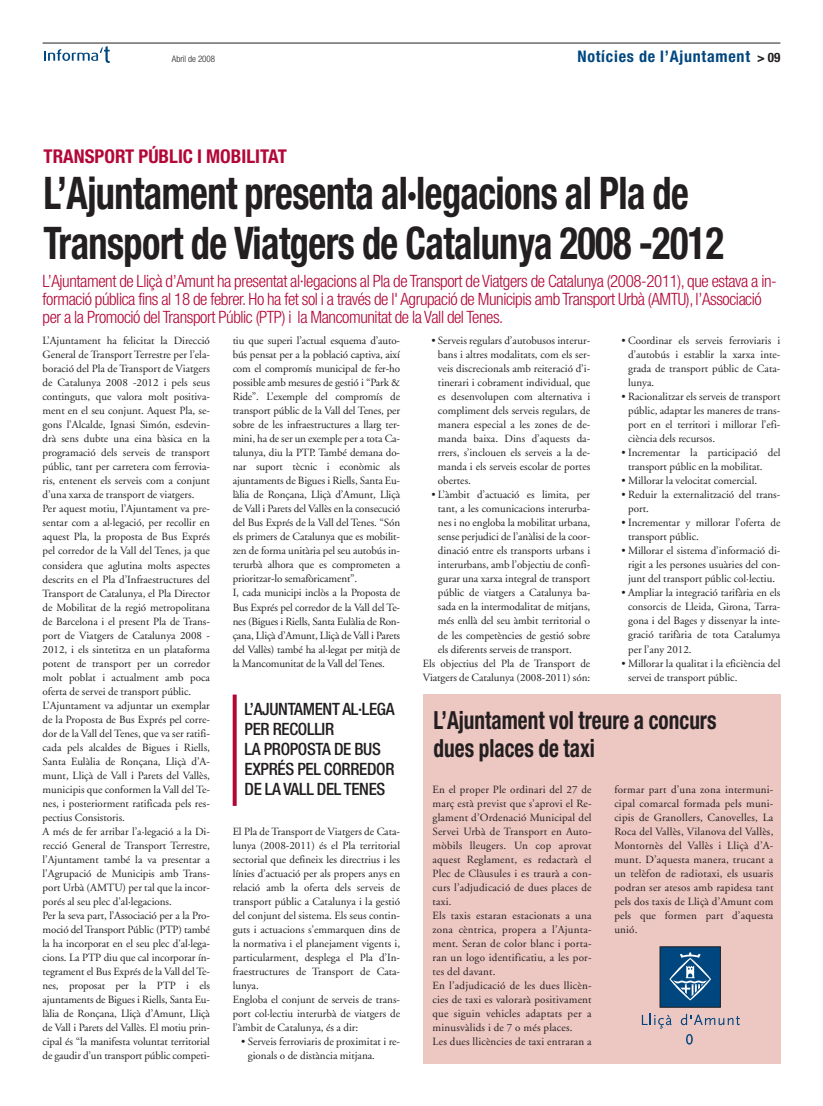
<style>
.page{position:relative;width:823px;height:1106px;background:#fff}
.page>*{position:absolute;margin:0;border:0;box-sizing:border-box;transform-origin:0 0}
.t1{font:700 condensed 45px/50px "Helvetica Neue";letter-spacing:-.015em;color:#231f20;scale:.85 1}
.t2{font:700 condensed 25px/28px "Helvetica Neue";color:#231f20;scale:.85 1}
.t3{font:700 condensed 19px "Helvetica Neue";color:#b30738}
.t4{font:300 condensed 17px/18px "Helvetica Neue";letter-spacing:-.025em;color:#b30738}
.t5{font:500 condensed 17px/20px "Helvetica Neue";letter-spacing:-.02em;color:#231f20}
.t6{font:700 condensed 16px "Helvetica Neue";letter-spacing:.05em;color:#00467f}
.t7{font:11px/14px "Adobe Garamond";color:#231f20}
.t8{font:11px/14px "Adobe Garamond";letter-spacing:.02em;color:#231f20}
.t9{font:300 condensed 9px "Helvetica Neue";color:#231f20}
.s1{font-size:13px;color:#231f20}
</style>
<div class="page">
<hr style="left:42px;top:43px;width:738px;height:1px;background:#231f20">
<svg style="left:44px;top:46px;width:66px;height:17px"></svg>
<div style="left:422px;top:694px;width:358px;height:369px;background:#edc7c2"></div>
<svg style="left:232px;top:694px;width:4px;height:112px"></svg>
<div style="left:659px;top:946px;width:61px;height:61px;background:#00467f;border:1px solid #231f20"></div>
<svg style="left:641px;top:1013px;width:30px;height:15px"></svg>
<svg style="left:680px;top:1013px;width:59px;height:12px"></svg>
<svg style="left:686px;top:1034px;width:6px;height:10px"></svg>
<svg style="left:669px;top:952px;width:41px;height:48px"></svg>
<p class="t9" style="left:172px;top:55px;width:45px">Abril de 2008</p>
<h3 class="t6" style="left:577px;top:50px;width:204px">Notícies de l’Ajuntament <span class="s1">&gt; 09</span></h3>
<h3 class="t3" style="left:43px;top:149px;width:245px">TRANSPORT PÚBLIC I MOBILITAT</h3>
<h1 class="t1" style="left:43px;top:172px;width:801px">L’Ajuntament presenta al·legacions al Pla de<br>Transport de Viatgers de Catalunya 2008 -2012</h1>
<p class="t4" style="left:42px;top:273px;width:735px">L’Ajuntament de Lliçà d’Amunt ha presentat al·legacions al Pla de Transport de Viatgers de Catalunya (2008-2011), que estava a in&shy;formació pública fins al 18 de febrer. Ho ha fet sol i a través de l' Agrupació de Municipis amb Transport Urbà (AMTU), l’Associació per a la Promoció del Transport Públic (PTP) i la Mancomunitat de la Vall del Tenes.</p>
<p class="t7" style="left:42px;top:335px;width:169px">L’Ajuntament ha felicitat la Direcció General de Transport Terrestre per l’ela&shy;boració del Pla de Transport de Viatgers de Catalunya 2008 -2012 i pels seus continguts, que valora molt positiva&shy;ment en el seu conjunt. Aquest Pla, se&shy;gons l’Alcalde, Ignasi Simón, esdevin&shy;drà sens dubte una eina bàsica en la programació dels serveis de transport públic, tant per carretera com ferrovia&shy;ris, entenent els serveis com a conjunt d’una xarxa de transport de viatgers.<br>Per aquest motiu, l’Ajuntament va pre&shy;sentar com a al·legació, per recollir en aquest Pla, la proposta de Bus Exprés pel corredor de la Vall del Tenes, ja que considera que aglutina molts aspectes descrits en el Pla d’Infraestructures del Transport de Catalunya, el Pla Director de Mobilitat de la regió metropolitana de Barcelona i el present Pla de Trans&shy;port de Viatgers de Catalunya 2008 - 2012, i els sintetitza en un plataforma potent de transport per un corredor molt poblat i actualment amb poca oferta de servei de transport públic.<br>L’Ajuntament va adjuntar un exemplar de la Proposta de Bus Exprés pel corre&shy;dor de la Vall del Tenes, que va ser ratifi&shy;cada pels alcaldes de Bigues i Riells, Santa Eulàlia de Ronçana, Lliçà d’A&shy;munt, Lliçà de Vall i Parets del Vallès, municipis que conformen la Vall del Te&shy;nes, i posteriorment ratificada pels res&shy;pectius Consistoris.<br>A més de fer arribar l’a·legació a la Di&shy;recció General de Transport Terrestre, l’Ajuntament també la va presentar a l'Agrupació de Municipis amb Trans&shy;port Urbà (AMTU) per tal que la incor&shy;porés al seu plec d'al·legacions.<br>Per la seva part, l’Associació per a la Pro&shy;moció del Transport Públic (PTP) també la ha incorporat en el seu plec d'al·lega&shy;cions. La PTP diu que cal incorporar ín&shy;tegrament el Bus Exprés de la Vall del Te&shy;nes, proposat per la PTP i els ajuntaments de Bigues i Riells, Santa Eu&shy;làlia de Ronçana, Lliçà d’Amunt, Lliçà de Vall i Parets del Vallès. El motiu prin&shy;cipal és “la manifesta voluntat territorial de gaudir d’un transport públic competi-</p>
<p class="t7" style="left:232px;top:335px;width:169px">tiu que superi l’actual esquema d’auto&shy;bús pensat per a la població captiva, així com el compromís municipal de fer-ho possible amb mesures de gestió i “Park &amp; Ride”. L’exemple del compromís de transport públic de la Vall del Tenes, per sobre de les infraestructures a llarg ter&shy;mini, ha de ser un exemple per a tota Ca&shy;talunya, diu la PTP. També demana do&shy;nar suport tècnic i econòmic als ajuntaments de Bigues i Riells, Santa Eu&shy;làlia de Ronçana, Lliçà d’Amunt, Lliçà de Vall i Parets del Vallès en la consecució del Bus Exprés de la Vall del Tenes. “Són els primers de Catalunya que es mobilit&shy;zen de forma unitària pel seu autobús in&shy;terurbà alhora que es comprometen a prioritzar-lo semafòricament”.<br>I, cada municipi inclòs a la Proposta de Bus Exprés pel corredor de la Vall del Te&shy;nes (Bigues i Riells, Santa Eulàlia de Ron&shy;çana, Lliçà d’Amunt, Lliçà de Vall i Parets del Vallès) també ha al·legat per mitjà de la Mancomunitat de la Vall del Tenes.</p>
<p class="t7" style="left:627px;top:335px;width:154px;text-align:justify;text-indent:-7px">• Coordinar els serveis ferroviaris i d’autobús i establir la xarxa inte&shy;grada de transport públic de Cata&shy;lunya.</p>
<p class="t7" style="left:627px;top:391px;width:154px;text-align:justify;text-indent:-7px">• Racionalitzar els serveis de transport públic, adaptar les maneres de trans&shy;port en el territori i millorar l’efi&shy;ciència dels recursos.</p>
<p class="t7" style="left:627px;top:447px;width:154px;text-indent:-7px">• Incrementar la participació del transport públic en la mobilitat.</p>
<p class="t7" style="left:621px;top:475px;width:137px">• Millorar la velocitat comercial.</p>
<p class="t7" style="left:627px;top:489px;width:154px;text-indent:-7px">• Reduir la externalització del trans&shy;port.</p>
<p class="t7" style="left:627px;top:517px;width:154px;text-indent:-7px">• Incrementar y millorar l’oferta de transport públic.</p>
<p class="t7" style="left:627px;top:545px;width:154px;text-align:justify;text-indent:-7px">• Millorar el sistema d’informació di&shy;rigit a les persones usuàries del con&shy;junt del transport públic col·lectiu.</p>
<p class="t7" style="left:627px;top:587px;width:154px;text-align:justify;text-indent:-7px">• Ampliar la integració tarifària en els consorcis de Lleida, Girona, Tarra&shy;gona i del Bages y dissenyar la inte&shy;gració tarifària de tota Catalumya per l’any 2012.</p>
<p class="t7" style="left:627px;top:657px;width:154px;text-indent:-7px">• Millorar la qualitat i la eficiència del servei de transport públic.</p>
<h2 class="t2" style="left:433px;top:708px;width:334px">L’Ajuntament vol treure a concurs dues places de taxi</h2>
<p class="t8" style="left:432px;top:783px;width:160px">En el proper Ple ordinari del 27 de març està previst que s’aprovi el Re&shy;glament d’Ordenació Municipal del<br>Servei Urbà de Transport en Auto&shy;mòbils lleugers. Un cop aprovat aquest Reglament, es redactarà el<br>Plec de Clàusules i es traurà a con&shy;curs l’adjudicació de dues places de taxi.<br>Els taxis estaran estacionats a una zona cèntrica, propera a l’Ajunta&shy;ment. Seran de color blanc i porta&shy;ran un logo identificatiu, a les por&shy;tes del davant.<br>En l’adjudicació de les dues llicèn&shy;cies de taxi es valorarà positivament que siguin vehicles adaptats per a minusvàlids i de 7 o més places.<br>Les dues llicències de taxi entraran a</p>
<p class="t7" style="left:614px;top:783px;width:160px;text-align:justify">formar part d’una zona intermuni&shy;cipal comarcal formada pels muni&shy;cipis de Granollers, Canovelles, La Roca del Vallès, Vilanova del Vallès, Montornès del Vallès i Lliçà d’A&shy;munt. D’aquesta manera, trucant a un telèfon de radiotaxi, els usuaris podran ser atesos amb rapidesa tant pels dos taxis de Lliçà d’Amunt com pels que formen part d’aquesta unió.</p>
<p class="t7" style="left:437px;top:335px;width:154px;text-align:justify;text-indent:-7px">• Serveis regulars d’autobusos interur&shy;bans i altres modalitats, com els ser&shy;veis discrecionals amb reiteració d’i&shy;tinerari i cobrament individual, que es desenvolupen com alternativa i compliment dels serveis regulars, de manera especial a les zones de de&shy;manda baixa. Dins d’aquests da&shy;rrers, s’inclouen els serveis a la de&shy;manda i els serveis escolar de portes obertes.</p>
<p class="t7" style="left:431px;top:489px;width:160px">• L’àmbit d’actuació es limita, per</p>
<p class="t7" style="left:437px;top:503px;width:154px">tant, a les comunicacions interurba-</p>
<p class="t7" style="left:437px;top:517px;width:154px">nes i no engloba la mobilitat urbana,</p>
<p class="t7" style="left:437px;top:531px;width:154px">sense perjudici de l’anàlisi de la coor-</p>
<p class="t7" style="left:437px;top:545px;width:154px">dinació entre els transports urbans i</p>
<p class="t7" style="left:437px;top:559px;width:154px">interurbans, amb l’objectiu de confi-</p>
<p class="t7" style="left:437px;top:573px;width:154px">gurar una xarxa integral de transport</p>
<p class="t7" style="left:437px;top:587px;width:154px">públic de viatgers a Catalunya ba-</p>
<p class="t7" style="left:437px;top:601px;width:154px">sada en la intermodalitat de mitjans,</p>
<p class="t7" style="left:437px;top:615px;width:154px">més enllà del seu àmbit territorial o</p>
<p class="t7" style="left:437px;top:629px;width:154px">de les competències de gestió sobre</p>
<p class="t7" style="left:437px;top:643px;width:135px">els diferents serveis de transport.</p>
<p class="t7" style="left:422px;top:657px;width:169px">Els objectius del Pla de Transport de</p>
<p class="t7" style="left:422px;top:671px;width:169px">Viatgers de Catalunya (2008-2011) són:</p>
<h3 class="t5" style="left:244px;top:700px;width:151px">L’AJUNTAMENT AL·LEGA<br>PER RECOLLIR<br>LA PROPOSTA DE BUS<br>EXPRÉS PEL CORREDOR<br>DE LA VALL DEL TENES</h3>
<p class="t7" style="left:232px;top:825px;width:169px">El Pla de Transport de Viatgers de Cata&shy;lunya (2008-2011) és el Pla territorial sectorial que defineix les directrius i les línies d’actuació per als propers anys en relació amb la oferta dels serveis de transport públic a Catalunya i la gestió del conjunt del sistema. Els seus contin&shy;guts i actuacions s’emmarquen dins de la normativa i el planejament vigents i, particularment, desplega el Pla d’In&shy;fraestructures de Transport de Cata&shy;lunya.<br>Engloba el conjunt de serveis de trans&shy;port col·lectiu interurbà de viatgers de l’àmbit de Catalunya, és a dir:</p>
<p class="t7" style="left:248px;top:1035px;width:154px;text-indent:-7px">• Serveis ferroviaris de proximitat i re&shy;gionals o de distància mitjana.</p>
</div>
